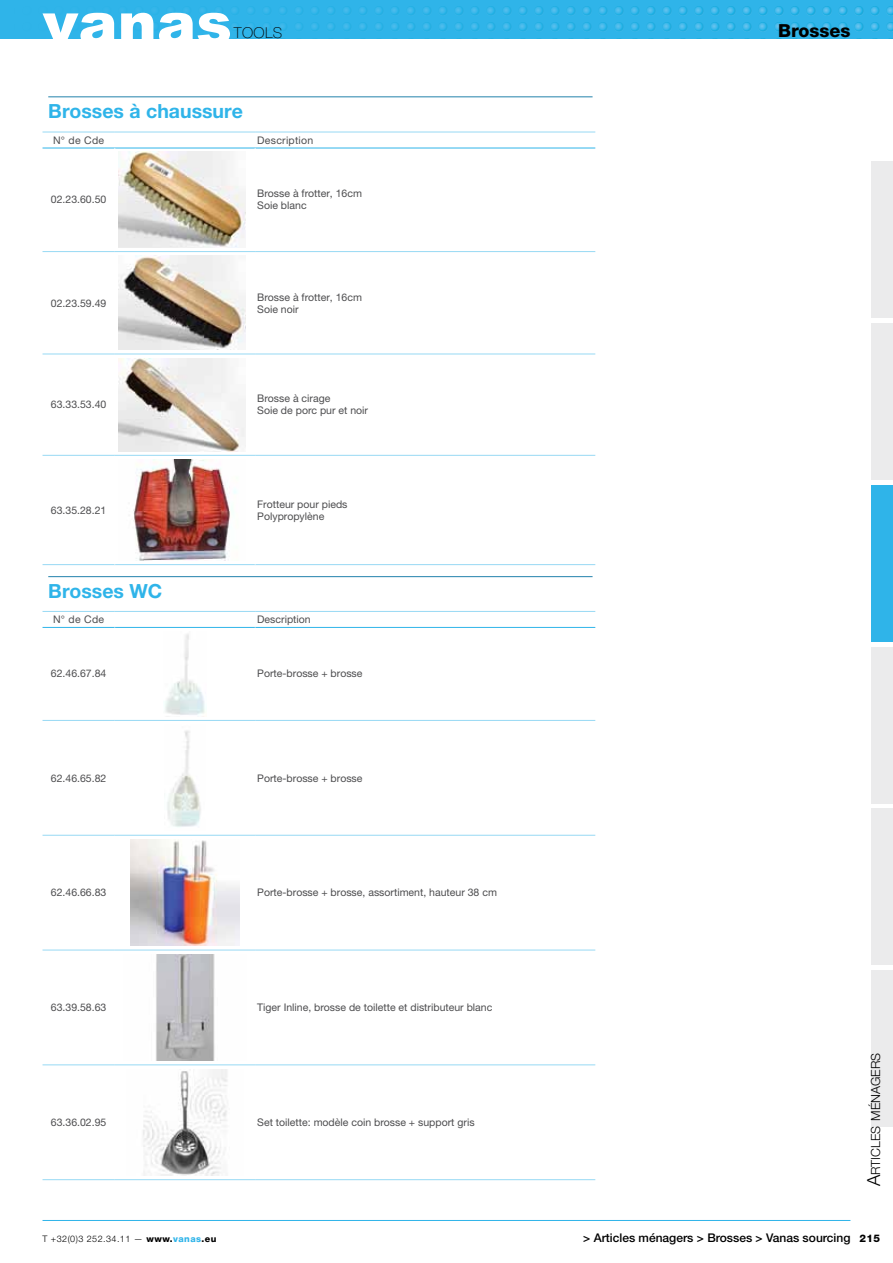
<style>
.page{position:relative;width:893px;height:1263px;background:#fff}
.page>*{position:absolute;margin:0;border:0;box-sizing:border-box;transform-origin:0 0}
.t1{font:700 19.5px "Helvetica Neue LT Pro";color:#2fb4e9}
.t2{font:800 18px "Helvetica Neue LT Pro";color:#000}
.t3{font:100 15px "Helvetica Neue LT Pro";letter-spacing:.025em;color:#000}
.t4{font:300 12.6px "Helvetica Neue LT Pro";color:#000}
.t5{font:500 12px "Helvetica Neue LT Pro";color:#000}
.t6{font:10.5px/12px "Helvetica Neue LT Pro";color:#4d4d4f}
.t7{font:10.5px "Helvetica Neue LT Pro";letter-spacing:.025em;color:#4d4d4f}
.t8{font:800 10.5px "Helvetica Neue LT Pro";color:#000}
.t9{font:300 9px "Helvetica Neue LT Pro";letter-spacing:.05em;color:#000}
.s1{font-size:18px}
.s2{font-weight:800}
.s3{font-weight:800;color:#2fb4e9}
</style>
<div class="page">
<div style="left:872px;top:162px;width:21px;height:156px;background:#ebebec"></div>
<div style="left:872px;top:323px;width:21px;height:157px;background:#ebebec"></div>
<div style="left:872px;top:485px;width:21px;height:157px;background:#2fb4e9"></div>
<div style="left:872px;top:647px;width:21px;height:156px;background:#ebebec"></div>
<div style="left:872px;top:808px;width:21px;height:157px;background:#ebebec"></div>
<div style="left:872px;top:970px;width:21px;height:157px;background:#ebebec"></div>
<svg style="left:0;top:0;width:893px;height:38px;background:#30b4e8"></svg>
<svg style="left:43px;top:13px;width:110px;height:26px"></svg>
<svg style="left:159px;top:13px;width:71px;height:26px"></svg>
<hr style="left:43px;top:1220px;width:807px;height:1px;background:#2fb4e9">
<hr style="left:48px;top:96px;width:545px;height:1px;background:#2382ac">
<svg style="left:43px;top:151px;width:552px;height:410px"></svg>
<hr style="left:43px;top:132px;width:72px;height:1px;background:#97d9f4">
<hr style="left:115px;top:132px;width:140px;height:1px;background:#97d9f4">
<hr style="left:255px;top:132px;width:340px;height:1px;background:#97d9f4">
<hr style="left:43px;top:564px;width:72px;height:1px;background:#97d9f4">
<hr style="left:115px;top:564px;width:140px;height:1px;background:#97d9f4">
<hr style="left:255px;top:564px;width:340px;height:1px;background:#97d9f4">
<hr style="left:43px;top:148px;width:72px;height:1px;background:#2fb4e9">
<hr style="left:115px;top:148px;width:140px;height:1px;background:#2fb4e9">
<hr style="left:255px;top:148px;width:340px;height:1px;background:#2fb4e9">
<hr style="left:115px;top:148px;width:1px;height:103px;background:#fff">
<hr style="left:255px;top:148px;width:1px;height:103px;background:#fff">
<hr style="left:115px;top:252px;width:1px;height:102px;background:#fff">
<hr style="left:255px;top:252px;width:1px;height:102px;background:#fff">
<hr style="left:115px;top:354px;width:1px;height:101px;background:#fff">
<hr style="left:255px;top:354px;width:1px;height:101px;background:#fff">
<hr style="left:115px;top:455px;width:1px;height:109px;background:#fff">
<hr style="left:255px;top:455px;width:1px;height:109px;background:#fff">
<hr style="left:43px;top:251px;width:72px;height:1px;background:#97d9f4">
<hr style="left:115px;top:251px;width:140px;height:1px;background:#97d9f4">
<hr style="left:255px;top:251px;width:340px;height:1px;background:#97d9f4">
<hr style="left:43px;top:354px;width:72px;height:1px;background:#97d9f4">
<hr style="left:115px;top:354px;width:140px;height:1px;background:#97d9f4">
<hr style="left:255px;top:354px;width:340px;height:1px;background:#97d9f4">
<hr style="left:43px;top:455px;width:72px;height:1px;background:#97d9f4">
<hr style="left:115px;top:455px;width:140px;height:1px;background:#97d9f4">
<hr style="left:255px;top:455px;width:340px;height:1px;background:#97d9f4">
<img style="left:118px;top:152px;width:128px;height:95px">
<img style="left:118px;top:256px;width:128px;height:94px">
<img style="left:118px;top:358px;width:128px;height:93px">
<img style="left:118px;top:460px;width:128px;height:100px">
<hr style="left:48px;top:576px;width:545px;height:1px;background:#2382ac">
<svg style="left:43px;top:716px;width:552px;height:460px"></svg>
<hr style="left:43px;top:611px;width:72px;height:1px;background:#97d9f4">
<hr style="left:115px;top:611px;width:140px;height:1px;background:#97d9f4">
<hr style="left:255px;top:611px;width:340px;height:1px;background:#97d9f4">
<hr style="left:43px;top:627px;width:72px;height:1px;background:#2fb4e9">
<hr style="left:115px;top:627px;width:140px;height:1px;background:#2fb4e9">
<hr style="left:255px;top:627px;width:340px;height:1px;background:#2fb4e9">
<hr style="left:115px;top:628px;width:1px;height:92px;background:#fff">
<hr style="left:255px;top:628px;width:1px;height:92px;background:#fff">
<hr style="left:115px;top:720px;width:1px;height:115px;background:#fff">
<hr style="left:255px;top:720px;width:1px;height:115px;background:#fff">
<hr style="left:115px;top:835px;width:1px;height:115px;background:#fff">
<hr style="left:255px;top:835px;width:1px;height:115px;background:#fff">
<hr style="left:115px;top:950px;width:1px;height:115px;background:#fff">
<hr style="left:255px;top:950px;width:1px;height:115px;background:#fff">
<hr style="left:115px;top:1065px;width:1px;height:114px;background:#fff">
<hr style="left:255px;top:1065px;width:1px;height:114px;background:#fff">
<hr style="left:43px;top:720px;width:72px;height:1px;background:#97d9f4">
<hr style="left:115px;top:720px;width:140px;height:1px;background:#97d9f4">
<hr style="left:255px;top:720px;width:340px;height:1px;background:#97d9f4">
<hr style="left:43px;top:835px;width:72px;height:1px;background:#97d9f4">
<hr style="left:115px;top:835px;width:140px;height:1px;background:#97d9f4">
<hr style="left:255px;top:835px;width:340px;height:1px;background:#97d9f4">
<hr style="left:43px;top:950px;width:72px;height:1px;background:#97d9f4">
<hr style="left:115px;top:950px;width:140px;height:1px;background:#97d9f4">
<hr style="left:255px;top:950px;width:340px;height:1px;background:#97d9f4">
<hr style="left:43px;top:1064px;width:72px;height:1px;background:#97d9f4">
<hr style="left:115px;top:1064px;width:140px;height:1px;background:#97d9f4">
<hr style="left:255px;top:1064px;width:340px;height:1px;background:#97d9f4">
<hr style="left:43px;top:1179px;width:72px;height:1px;background:#97d9f4">
<hr style="left:115px;top:1179px;width:140px;height:1px;background:#97d9f4">
<hr style="left:255px;top:1179px;width:340px;height:1px;background:#97d9f4">
<img style="left:165px;top:634px;width:40px;height:81px">
<img style="left:165px;top:725px;width:40px;height:106px">
<img style="left:131px;top:839px;width:108px;height:107px">
<img style="left:123px;top:954px;width:124px;height:106px">
<img style="left:127px;top:1069px;width:116px;height:106px">
<h3 class="t3" style="left:234px;top:24px;width:50px">TOOLS</h3>
<p class="t2" style="left:778px;top:20px;width:74px">Brosses</p>
<p class="t1" style="left:48px;top:99px;width:196px">Brosses à chaussure</p>
<p class="t6" style="left:53px;top:134px;width:53px">N° de Cde</p>
<p class="t7" style="left:257px;top:134px;width:58px">Description</p>
<p class="t6" style="left:51px;top:193px;width:57px">02.23.60.50</p>
<p class="t6" style="left:257px;top:187px;width:106px">Brosse à frotter, 16cm<br>Soie blanc</p>
<p class="t6" style="left:51px;top:297px;width:57px">02.23.59.49</p>
<p class="t6" style="left:257px;top:291px;width:106px">Brosse à frotter, 16cm<br>Soie noir</p>
<p class="t6" style="left:51px;top:398px;width:57px">63.33.53.40</p>
<p class="t6" style="left:257px;top:392px;width:112px">Brosse à cirage<br>Soie de porc pur et noir</p>
<p class="t6" style="left:51px;top:504px;width:57px">63.35.28.21</p>
<p class="t6" style="left:257px;top:498px;width:92px">Frotteur pour pieds<br>Polypropylène</p>
<p class="t1" style="left:48px;top:579px;width:116px">Brosses WC</p>
<p class="t6" style="left:53px;top:613px;width:53px">N° de Cde</p>
<p class="t6" style="left:257px;top:613px;width:55px">Description</p>
<p class="t6" style="left:51px;top:667px;width:57px">62.46.67.84</p>
<p class="t6" style="left:257px;top:667px;width:107px">Porte-brosse + brosse</p>
<p class="t6" style="left:51px;top:772px;width:57px">62.46.65.82</p>
<p class="t6" style="left:257px;top:772px;width:107px">Porte-brosse + brosse</p>
<p class="t6" style="left:51px;top:886px;width:57px">62.46.66.83</p>
<p class="t6" style="left:257px;top:886px;width:241px">Porte-brosse + brosse, assortiment, hauteur 38 cm</p>
<p class="t6" style="left:51px;top:1001px;width:57px">63.39.58.63</p>
<p class="t6" style="left:257px;top:1001px;width:237px">Tiger Inline, brosse de toilette et distributeur blanc</p>
<p class="t6" style="left:51px;top:1116px;width:57px">63.36.02.95</p>
<p class="t6" style="left:257px;top:1116px;width:219px">Set toilette: modèle coin brosse + support gris</p>
<p class="t4" style="left:868px;top:1186px;width:135px;rotate:-90deg"><span class="s1">A</span>rticles ménagers</p>
<p class="t5" style="left:583px;top:1230px;width:269px">&gt; Articles ménagers &gt; Brosses &gt; Vanas sourcing</p>
<p class="t9" style="left:43px;top:1233px;width:176px">T +32(0)3 252.34.11 — <span class="s2">www.</span><span class="s3">vanas</span><span class="s2">.eu</span></p>
<p class="t8" style="left:859px;top:1232px;width:22px">215</p>
</div>
